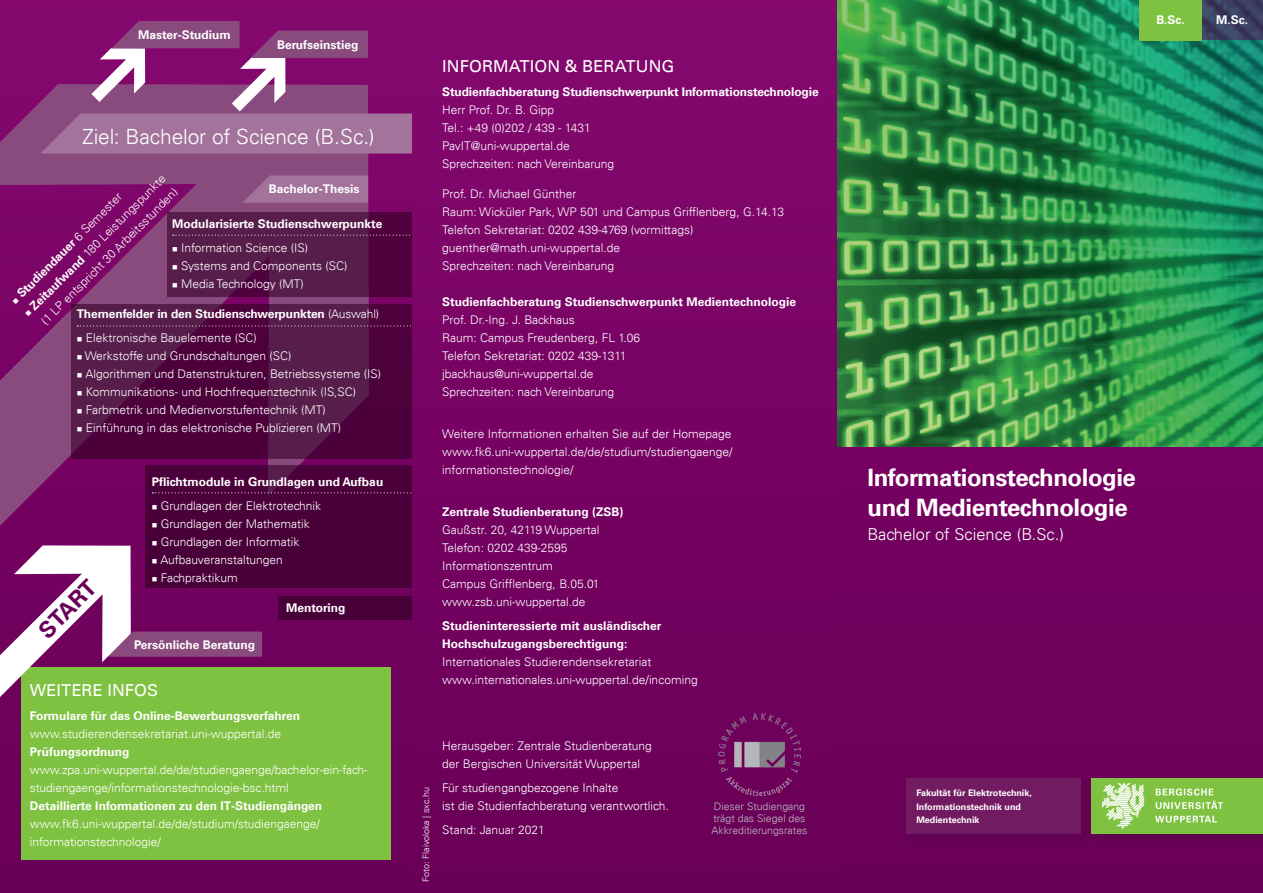
<style>
.page{position:relative;width:1263px;height:893px;background:#fff}
.page>*{position:absolute;margin:0;border:0;box-sizing:border-box;transform-origin:0 0}
.t1{font:700 24px "Univers LT";letter-spacing:-.02em;color:#fff}
.t2{font:700 22.5px "Univers LT";color:#680056}
.t3{font:300 21px "Univers LT";letter-spacing:-.005em;color:#fff}
.Headline{font:16.5px "Univers LT";letter-spacing:.005em;color:#fff}
.t4{font:300 16.5px "Univers LT";color:#fff}
.t5{font:300 12px/18px "Univers LT";color:#fff}
.t6{font:700 12px "Univers LT";color:#fff}
.t7{font:300 10.5px/12px "Univers LT";color:#bcbdc0}
.t8{font:700 9px/13.5px "Univers LT";color:#fff}
.t9{font:300 9px "Univers LT";color:#fff}
.s1{font-weight:700}
.s2{font-weight:300}
</style>
<div class="page">
<svg style="left:0;top:0;width:412px;height:893px;background:#73025f"></svg>
<svg style="left:0;top:84px;width:369px;height:442px;background:#812671"></svg>
<svg style="left:242px;top:175px;width:126px;height:28px;background:#9f6d96"></svg>
<svg style="left:40px;top:21px;width:372px;height:133px;background:#944887"></svg>
<div style="left:21px;top:667px;width:370px;height:193px;background:#7fc241"></div>
<svg style="left:0;top:545px;width:262px;height:152px"></svg>
<div style="left:279px;top:596px;width:162px;height:24px;background:#480038"></div>
<div style="left:145px;top:465px;width:296px;height:123px;background:#490039"></div>
<svg style="left:152px;top:492px;width:260px;height:1px"></svg>
<svg style="left:167px;top:213px;width:245px;height:84px;background:#551748"></svg>
<svg style="left:173px;top:235px;width:239px;height:1px"></svg>
<svg style="left:71px;top:304px;width:341px;height:154px;background:#510e42"></svg>
<svg style="left:77px;top:325px;width:335px;height:1px"></svg>
<div style="left:412px;top:0;width:426px;height:893px;background:linear-gradient(to right,#760363,#770363)"></div>
<div style="left:838px;top:0;width:425px;height:893px;background:#70015d"></div>
<div style="left:901px;top:773px;width:193px;height:74px;background:#231f20;opacity:.2"></div>
<div style="left:906px;top:778px;width:174px;height:55px;background:#721b62"></div>
<div style="left:1086px;top:774px;width:177px;height:73px;background:#670155"></div>
<div style="left:1091px;top:778px;width:172px;height:55px;background:#7fc241"></div>
<svg style="left:1155px;top:816px;width:62px;height:7px"></svg>
<svg style="left:1156px;top:801px;width:67px;height:8px"></svg>
<svg style="left:1156px;top:788px;width:57px;height:7px"></svg>
<svg style="left:1101px;top:783px;width:43px;height:45px"></svg>
<img style="left:838px;top:0;width:425px;height:446px">
<svg style="left:1202px;top:0;width:61px;height:40px;background:#3a3e60"></svg>
<div style="left:1139px;top:0;width:63px;height:40px;background:#7fc241"></div>
<img style="left:719px;top:714px;width:81px;height:81px">
<p class="t6" style="left:138px;top:28px;width:94px">Master-Studium</p>
<p class="t6" style="left:277px;top:37px;width:83px">Berufseinstieg</p>
<p class="t3" style="left:82px;top:123px;width:294px">Ziel: Bachelor of Science (B.Sc.)</p>
<p class="t5" style="left:19px;top:308px;width:197px;text-align:center;rotate:-45deg">■ <span class="s1">Zeitaufwand</span> 180 Leistungspunkte (1 LP entspricht 30 Arbeitsstunden)</p>
<p class="t6" style="left:269px;top:182px;width:92px">Bachelor-Thesis</p>
<p class="t6" style="left:8px;top:297px;width:153px;rotate:-45deg">■ Studiendauer <span class="s2">6 Semester</span></p>
<p class="t6" style="left:172px;top:216px;width:212px">Modularisierte Studienschwerpunkte</p>
<p class="t5" style="left:172px;top:238px;width:138px">■ Information Science (IS)</p>
<p class="t5" style="left:172px;top:256px;width:177px">■ Systems and Components (SC)</p>
<p class="t5" style="left:172px;top:274px;width:133px">■ Media Technology (MT)</p>
<p class="t6" style="left:77px;top:306px;width:304px">Themenfelder in den Studienschwerpunkten <span class="s2">(Auswahl)</span></p>
<p class="t5" style="left:77px;top:328px;width:182px">■ Elektronische Bauelemente (SC)</p>
<p class="t5" style="left:77px;top:346px;width:216px">■ Werkstoffe und Grundschaltungen (SC)</p>
<p class="t5" style="left:77px;top:364px;width:306px">■ Algorithmen und Datenstrukturen, Betriebssysteme (IS)</p>
<p class="t5" style="left:77px;top:382px;width:281px">■ Kommunikations- und Hochfrequenztechnik (IS,SC)</p>
<p class="t5" style="left:77px;top:400px;width:250px">■ Farbmetrik und Medienvorstufentechnik (MT)</p>
<p class="t5" style="left:77px;top:418px;width:266px">■ Einführung in das elektronische Publizieren (MT)</p>
<p class="t2" style="left:33px;top:625px;width:72px;rotate:-45deg">START</p>
<p class="t6" style="left:152px;top:474px;width:233px">Pflichtmodule in Grundlagen und Aufbau</p>
<p class="t5" style="left:152px;top:496px;width:171px">■ Grundlagen der Elektrotechnik</p>
<p class="t5" style="left:152px;top:514px;width:159px">■ Grundlagen der Mathematik</p>
<p class="t5" style="left:152px;top:532px;width:149px">■ Grundlagen der Informatik</p>
<p class="t5" style="left:152px;top:550px;width:133px">■ Aufbauveranstaltungen</p>
<p class="t5" style="left:152px;top:568px;width:88px">■ Fachpraktikum</p>
<p class="t6" style="left:134px;top:637px;width:122px">Persönliche Beratung</p>
<p class="t6" style="left:286px;top:600px;width:61px">Mentoring</p>
<p class="Headline" style="left:30px;top:680px;width:130px">WEITERE INFOS</p>
<p class="t6" style="left:30px;top:708px;width:272px">Formulare für das Online-Bewerbungsverfahren</p>
<p class="t5" style="left:30px;top:724px;width:253px">www.studierendensekretariat.uni-wuppertal.de</p>
<p class="t6" style="left:30px;top:744px;width:101px">Prüfungsordnung</p>
<p class="t5" style="left:30px;top:760px;width:339px">www.zpa.uni-wuppertal.de/de/studiengaenge/bachelor-ein-fach&shy;studiengaenge/informationstechnologie-bsc.html</p>
<p class="t6" style="left:30px;top:798px;width:294px">Detaillierte Informationen zu den IT-Studiengängen</p>
<p class="t5" style="left:30px;top:814px;width:292px">www.fk6.uni-wuppertal.de/de/studium/studiengaenge/ informationstechnologie/</p>
<p class="Headline" style="left:442px;top:56px;width:234px">INFORMATION &amp; BERATUNG</p>
<p class="t6" style="left:442px;top:84px;width:378px">Studienfachberatung Studienschwerpunkt Informationstechnologie</p>
<p class="t5" style="left:442px;top:100px;width:113px">Herr Prof. Dr. B. Gipp</p>
<p class="t5" style="left:442px;top:118px;width:150px">Tel.: +49 (0)202 / 439 - 1431</p>
<p class="t5" style="left:442px;top:136px;width:129px">PavIT@uni-wuppertal.de</p>
<p class="t5" style="left:442px;top:154px;width:173px">Sprechzeiten: nach Vereinbarung</p>
<p class="t5" style="left:442px;top:184px;width:136px">Prof. Dr. Michael Günther</p>
<p class="t5" style="left:442px;top:202px;width:343px">Raum: Wicküler Park, WP 501 und Campus Grifflenberg, G.14.13</p>
<p class="t5" style="left:442px;top:220px;width:253px">Telefon Sekretariat: 0202 439-4769 (vormittags)</p>
<p class="t5" style="left:442px;top:238px;width:179px">guenther@math.uni-wuppertal.de</p>
<p class="t5" style="left:442px;top:256px;width:173px">Sprechzeiten: nach Vereinbarung</p>
<p class="t6" style="left:442px;top:294px;width:355px">Studienfachberatung Studienschwerpunkt Medientechnologie</p>
<p class="t5" style="left:442px;top:310px;width:134px">Prof. Dr.-Ing. J. Backhaus</p>
<p class="t5" style="left:442px;top:328px;width:199px">Raum: Campus Freudenberg, FL 1.06</p>
<p class="t5" style="left:442px;top:346px;width:186px">Telefon Sekretariat: 0202 439-1311</p>
<p class="t5" style="left:442px;top:364px;width:153px">jbackhaus@uni-wuppertal.de</p>
<p class="t5" style="left:442px;top:382px;width:173px">Sprechzeiten: nach Vereinbarung</p>
<p class="t5" style="left:442px;top:424px;width:291px">Weitere Informationen erhalten Sie auf der Homepage</p>
<p class="t5" style="left:442px;top:442px;width:292px">www.fk6.uni-wuppertal.de/de/studium/studiengaenge/ informationstechnologie/</p>
<p class="t6" style="left:442px;top:504px;width:183px">Zentrale Studienberatung (ZSB)</p>
<p class="t5" style="left:442px;top:520px;width:159px">Gaußstr. 20, 42119 Wuppertal</p>
<p class="t5" style="left:442px;top:538px;width:127px">Telefon: 0202 439-2595</p>
<p class="t5" style="left:442px;top:556px;width:112px">Informationszentrum</p>
<p class="t5" style="left:442px;top:574px;width:159px">Campus Grifflenberg, B.05.01</p>
<p class="t5" style="left:442px;top:592px;width:145px">www.zsb.uni-wuppertal.de</p>
<p class="t6" style="left:442px;top:618px;width:221px">Studieninteressierte mit ausländischer</p>
<p class="t6" style="left:442px;top:636px;width:187px">Hochschulzugangsberechtigung:</p>
<p class="t5" style="left:442px;top:652px;width:211px">Internationales Studierendensekretariat</p>
<p class="t5" style="left:442px;top:670px;width:257px">www.internationales.uni-wuppertal.de/incoming</p>
<p class="t9" style="left:421px;top:882px;width:96px;rotate:-90deg">Foto: Flaivoloka | sxc.hu</p>
<p class="t5" style="left:442px;top:736px;width:211px">Herausgeber: Zentrale Studienberatung</p>
<p class="t5" style="left:442px;top:754px;width:199px">der Bergischen Universität Wuppertal</p>
<p class="t5" style="left:442px;top:778px;width:178px">Für studiengangbezogene Inhalte</p>
<p class="t5" style="left:442px;top:796px;width:228px">ist die Studienfachberatung verantwortlich.</p>
<p class="t5" style="left:442px;top:820px;width:104px">Stand: Januar 2021</p>
<p class="t7" style="left:713px;top:800px;width:94px">Dieser Studiengang trägt das Siegel des</p>
<p class="t7" style="left:711px;top:824px;width:98px">Akkreditierungsrates</p>
<p class="t6" style="left:1156px;top:13px;width:30px">B.Sc.</p>
<p class="t6" style="left:1216px;top:13px;width:34px">M.Sc.</p>
<p class="t1" style="left:867px;top:463px;width:270px">Informationstechnologie</p>
<p class="t1" style="left:867px;top:493px;width:262px">und Medientechnologie</p>
<p class="t4" style="left:867px;top:524px;width:198px">Bachelor of Science (B.Sc.)</p>
<p class="t8" style="left:916px;top:786px;width:117px">Fakultät für Elektrotechnik,<br>Informationstechnik und<br>Medientechnik</p>
</div>
